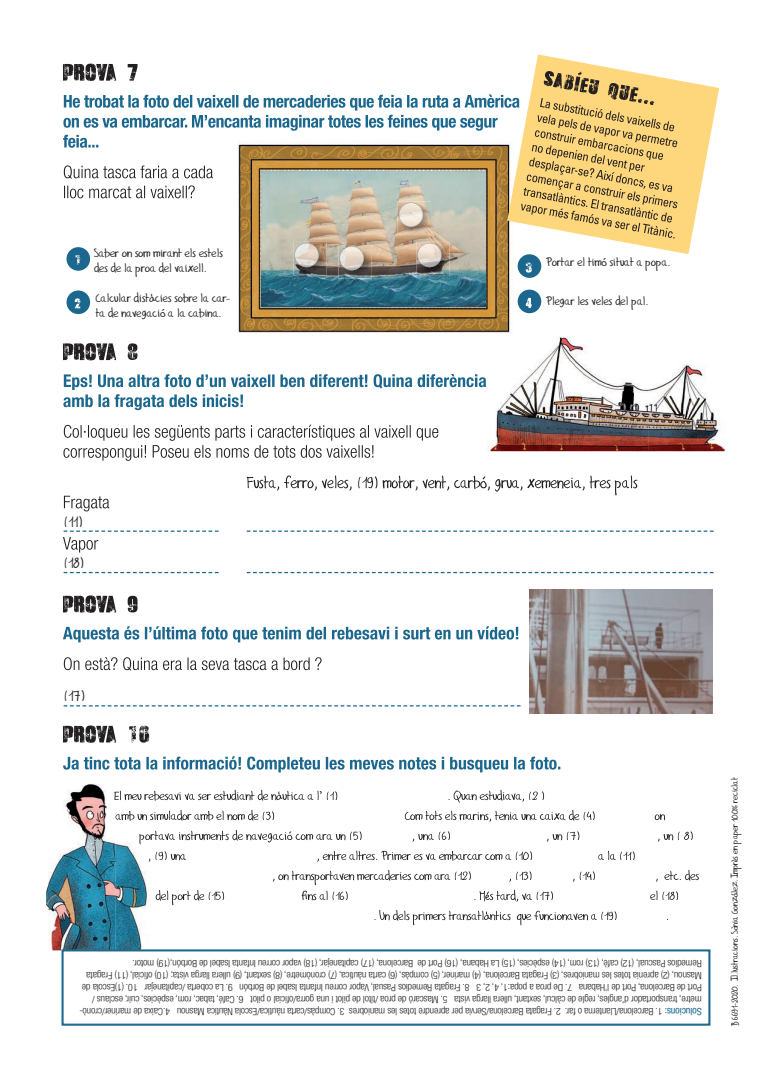
<style>
.page{position:relative;width:780px;height:1088px;background:#fff}
.page>*{position:absolute;margin:0;border:0;box-sizing:border-box;transform-origin:0 0}
.t1{font:15px "Gilles'Comic Font";color:#231f20;scale:.9 1}
.t2{font:11.25px/14.6px "Gilles'Comic Font";letter-spacing:.01em;color:#231f20}
.t3{font:300 condensed 10px/12px "Helvetica Neue LT Std";letter-spacing:-.01em;color:#231f20}
.t4{font:8.75px "Gilles'Comic Font";color:#231f20}
.s1{font-weight:400;color:#1b678e}
</style>
<div class="page">
<div style="left:517px;top:254px;width:24px;height:24px;background:#1b678e;border-radius:50%"></div>
<div style="left:517px;top:290px;width:24px;height:23px;background:#1b678e;border-radius:50%"></div>
<div style="left:66px;top:247px;width:24px;height:24px;background:#1b678e;border-radius:50%"></div>
<div style="left:66px;top:290px;width:24px;height:24px;background:#1b678e;border-radius:50%"></div>
<svg style="left:63px;top:725px;width:86px;height:18px"></svg>
<svg style="left:64px;top:657px;width:257px;height:14px"></svg>
<svg style="left:63px;top:626px;width:455px;height:16px"></svg>
<svg style="left:63px;top:595px;width:74px;height:18px"></svg>
<svg style="left:64px;top:496px;width:45px;height:15px"></svg>
<svg style="left:247px;top:475px;width:391px;height:20px"></svg>
<svg style="left:63px;top:425px;width:375px;height:36px"></svg>
<svg style="left:63px;top:374px;width:423px;height:36px"></svg>
<svg style="left:63px;top:343px;width:74px;height:17px"></svg>
<img style="left:529px;top:590px;width:183px;height:123px">
<img style="left:238px;top:238px;width:272px;height:95px">
<img style="left:261px;top:238px;width:225px;height:69px">
<img style="left:293px;top:242px;width:34px;height:33px">
<img style="left:294px;top:243px;width:25px;height:24px">
<img style="left:338px;top:245px;width:34px;height:33px">
<img style="left:339px;top:246px;width:25px;height:24px">
<img style="left:416px;top:242px;width:33px;height:33px">
<img style="left:417px;top:243px;width:24px;height:24px">
<svg style="left:75px;top:255px;width:5px;height:10px"></svg>
<svg style="left:75px;top:298px;width:5px;height:10px"></svg>
<svg style="left:525px;top:263px;width:6px;height:9px"></svg>
<svg style="left:526px;top:298px;width:5px;height:10px"></svg>
<img style="left:488px;top:336px;width:160px;height:115px">
<img style="left:648px;top:364px;width:78px;height:87px">
<svg style="left:63px;top:530px;width:155px;height:22px"></svg>
<svg style="left:64px;top:705px;width:456px;height:1px"></svg>
<svg style="left:247px;top:530px;width:466px;height:2px"></svg>
<svg style="left:64px;top:572px;width:154px;height:1px"></svg>
<svg style="left:247px;top:572px;width:466px;height:1px"></svg>
<svg style="left:63px;top:756px;width:635px;height:194px"></svg>
<img style="left:46px;top:781px;width:70px;height:169px">
<img style="left:116px;top:836px;width:34px;height:114px">
<div style="left:62px;top:950px;width:647px;height:75px;border:1px solid #1b678e"></div>
<svg style="left:507px;top:54px;width:212px;height:200px"></svg>
<svg style="left:63px;top:64px;width:614px;height:174px"></svg>
<p class="t2" style="left:94px;top:247px;width:130px">Saber on som mirant els estels des de la proa del vaixell.</p>
<p class="t2" style="left:96px;top:292px;width:136px">Calcular distàcies sobre la car&shy;ta de navegació a la cabina.</p>
<p class="t2" style="left:546px;top:256px;width:136px">Portar el timó situat a popa.</p>
<p class="t2" style="left:546px;top:295px;width:111px">Plegar les veles del pal.</p>
<h1 class="t1" style="left:64px;top:512px;width:23px">(11)</h1>
<h1 class="t1" style="left:64px;top:553px;width:25px">(18)</h1>
<h1 class="t1" style="left:64px;top:686px;width:26px">(17)</h1>
<p class="t3" style="left:701px;top:1017px;width:623px;rotate:-180deg"><span class="s1">Solucions:</span> 1. Barcelona/Llanterna o far. 2. Fragata Barcelona/Servia per aprendre totes les maniobres 3. Compàs/carta nàutica/Escola Nàutica Masnou 4.Caixa de mariner/cronò&shy;metre, transportador d’angles, regle de càlcul, sextant, ullera llarga vista 5. Mascaró de proa /títol de pilot i una gorra/o cial o pilot 6. Café, tabac, rom, espècies, cuir, esclaus / Port de Barcelona, Port de l’Habana 7. De proa a popa:1, 4, 2, 3 8. Fragata Remedios Pasual, Vapor correu Infanta Isabel de Borbón 9. La coberta /capitanejar 10. (1)Escola de Masnou, (2) aprenia totes les maniobres, (3) Fragata Barcelona, (4) mariner, (5) compàs, (6) carta nàutica, (7) cronòmetre, (8) sextant, (9) ullera llarga vista; (10) o cial, (11) Fragata Remedios Pascual, (12) cafè, (13) rom, (14) espècies, (15) La Habana, (16) Port de Barcelona, (17) capitanejar, (18) vapor correu Infanta Isabel de Borbón,(19) motor.</p>
<p class="t4" style="left:729px;top:1026px;width:250px;rotate:-90deg">B 6691-2020. Il·lustracions. Sònia González. Imprès en paper 100% reciclat</p>
</div>
